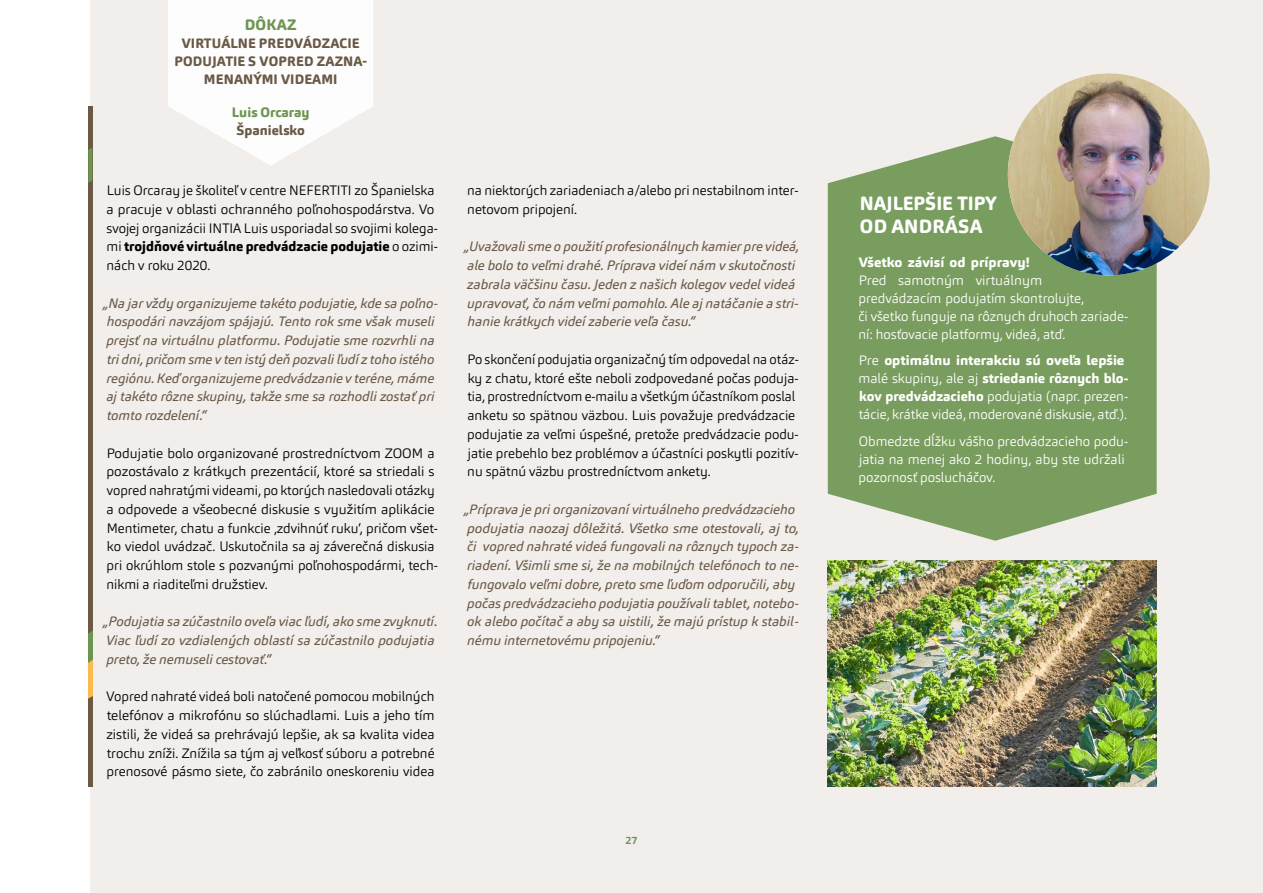
<style>
.page{position:relative;width:1263px;height:893px;background:#fff}
.page>*{position:absolute;margin:0;border:0;box-sizing:border-box;transform-origin:0 0}
.t1{font:800 19.05px/22.8px "Carnas";color:#fff}
.t2{font:800 15px "Carnas";letter-spacing:.02em;color:#6c954f}
.t3{font:300 13.5px/18.8px "Carnas";color:#000}
.t4{font:italic 13.5px/18.8px "Carnas";color:#6a5945}
.t5{font:300 13.5px/18px "Carnas";color:#fff}
.t6{font:800 13.5px/18px "Carnas";letter-spacing:.005em;color:#6a5945;text-align:center}
.t7{font:800 13.5px "Carnas";color:#fff}
.t8{font:800 13.5px "Carnas";color:#6c954f}
.t9{font:700 10.5px "Carnas";color:#6c954f}
.s1{font-weight:800}
</style>
<div class="page">
<div style="left:90px;top:0;width:1173px;height:893px;background:#f1eeec"></div>
<hr style="left:88px;top:106px;width:4px;height:681px;background:#6a5945">
<svg style="left:88px;top:148px;width:4px;height:35px"></svg>
<svg style="left:88px;top:631px;width:4px;height:68px"></svg>
<svg style="left:168px;top:0;width:205px;height:165px"></svg>
<svg style="left:828px;top:136px;width:329px;height:405px;background:#85a56c"></svg>
<img style="left:1008px;top:73px;width:202px;height:202px;border-radius:101px">
<img style="left:828px;top:560px;width:329px;height:227px">
<p class="t2" style="left:245px;top:15px;width:53px">DÔKAZ</p>
<p class="t6" style="left:174px;top:34px;width:194px">VIRTUÁLNE PREDVÁDZACIE<br>PODUJATIE S VOPRED ZAZNA-<br>MENANÝMI VIDEAMI</p>
<p class="t8" style="left:232px;top:104px;width:79px">Luis Orcaray</p>
<p class="t6" style="left:237px;top:121px;width:70px">Španielsko</p>
<p class="t3" style="left:107px;top:181px;width:333px">Luis Orcaray je školiteľ v centre NEFERTITI zo Španielska a pracuje v oblasti ochranného poľnohospodárstva. Vo svojej organizácii INTIA Luis usporiadal so svojimi kolega&shy;mi <span class="s1">trojdňové virtuálne predvádzacie podujatie</span> o ozimi&shy;nách v roku 2020.</p>
<p class="t4" style="left:103px;top:293px;width:336px">„Na jar vždy organizujeme takéto podujatie, kde sa poľno&shy;hospodári navzájom spájajú. Tento rok sme však museli prejsť na virtuálnu platformu. Podujatie sme rozvrhli na tri dni, pričom sme v ten istý deň pozvali ľudí z toho istého regiónu. Keď organizujeme predvádzanie v teréne, máme aj takéto rôzne skupiny, takže sme sa rozhodli zostať pri tomto rozdelení.“</p>
<p class="t3" style="left:107px;top:443px;width:333px">Podujatie bolo organizované prostredníctvom ZOOM a pozostávalo z krátkych prezentácií, ktoré sa striedali s vopred nahratými videami, po ktorých nasledovali otázky a odpovede a všeobecné diskusie s využitím aplikácie Mentimeter, chatu a funkcie ‚zdvihnúť ruku‘, pričom všet&shy;ko viedol uvádzač. Uskutočnila sa aj záverečná diskusia pri okrúhlom stole s pozvanými poľnohospodármi, tech&shy;nikmi a riaditeľmi družstiev.</p>
<p class="t4" style="left:103px;top:612px;width:336px">„Podujatia sa zúčastnilo oveľa viac ľudí, ako sme zvyknutí.<br>Viac ľudí zo vzdialených oblastí sa zúčastnilo podujatia preto, že nemuseli cestovať.“</p>
<p class="t3" style="left:106px;top:687px;width:330px;text-align:justify">Vopred nahraté videá boli natočené pomocou mobilných telefónov a mikrofónu so slúchadlami. Luis a jeho tím zistili, že videá sa prehrávajú lepšie, ak sa kvalita videa trochu zníži. Znížila sa tým aj veľkosť súboru a potrebné prenosové pásmo siete, čo zabránilo oneskoreniu videa</p>
<p class="t3" style="left:467px;top:181px;width:333px">na niektorých zariadeniach a/alebo pri nestabilnom inter&shy;netovom pripojení.</p>
<p class="t4" style="left:464px;top:237px;width:337px">„Uvažovali sme o použití profesionálnych kamier pre videá, ale bolo to veľmi drahé. Príprava videí nám v skutočnosti zabrala väčšinu času. Jeden z našich kolegov vedel videá upravovať, čo nám veľmi pomohlo. Ale aj natáčanie a stri&shy;hanie krátkych videí zaberie veľa času.“</p>
<p class="t3" style="left:467px;top:350px;width:333px">Po skončení podujatia organizačný tím odpovedal na otáz&shy;ky z chatu, ktoré ešte neboli zodpovedané počas poduja&shy;tia, prostredníctvom e-mailu a všetkým účastníkom poslal anketu so spätnou väzbou. Luis považuje predvádzacie podujatie za veľmi úspešné, pretože predvádzacie podu&shy;jatie prebehlo bez problémov a účastníci poskytli pozitív&shy;nu spätnú väzbu prostredníctvom ankety.</p>
<p class="t4" style="left:464px;top:500px;width:337px">„Príprava je pri organizovaní virtuálneho predvádzacieho podujatia naozaj dôležitá. Všetko sme otestovali, aj to, či vopred nahraté videá fungovali na rôznych typoch za&shy;riadení. Všimli sme si, že na mobilných telefónoch to ne&shy;fungovalo veľmi dobre, preto sme ľuďom odporučili, aby počas predvádzacieho podujatia používali tablet, notebo&shy;ok alebo počítač a aby sa uistili, že majú prístup k stabil&shy;nému internetovému pripojeniu.“</p>
<p class="t9" style="left:625px;top:833px;width:14px">27</p>
<h1 class="t1" style="left:860px;top:192px;width:139px">NAJLEPŠIE TIPY<br>OD ANDRÁSA</h1>
<p class="t7" style="left:859px;top:253px;width:173px">Všetko závisí od prípravy!</p>
<p class="t5" style="left:858px;top:271px;width:271px">Pred samotným virtuálnym<br>predvádzacím podujatím skontrolujte,<br>či všetko funguje na rôznych druhoch zariade&shy;ní: hosťovacie platformy, videá, atď.</p>
<p class="t5" style="left:858px;top:351px;width:271px">Pre <span class="s1">optimálnu interakciu sú oveľa lepšie </span>malé skupiny, ale aj <span class="s1">striedanie rôznych blo&shy;kov predvádzacieho</span> podujatia (napr. prezen&shy;tácie, krátke videá, moderované diskusie, atď.).</p>
<p class="t5" style="left:858px;top:432px;width:271px">Obmedzte dĺžku vášho predvádzacieho podu&shy;jatia na menej ako 2 hodiny, aby ste udržali pozornosť poslucháčov.</p>
</div>
